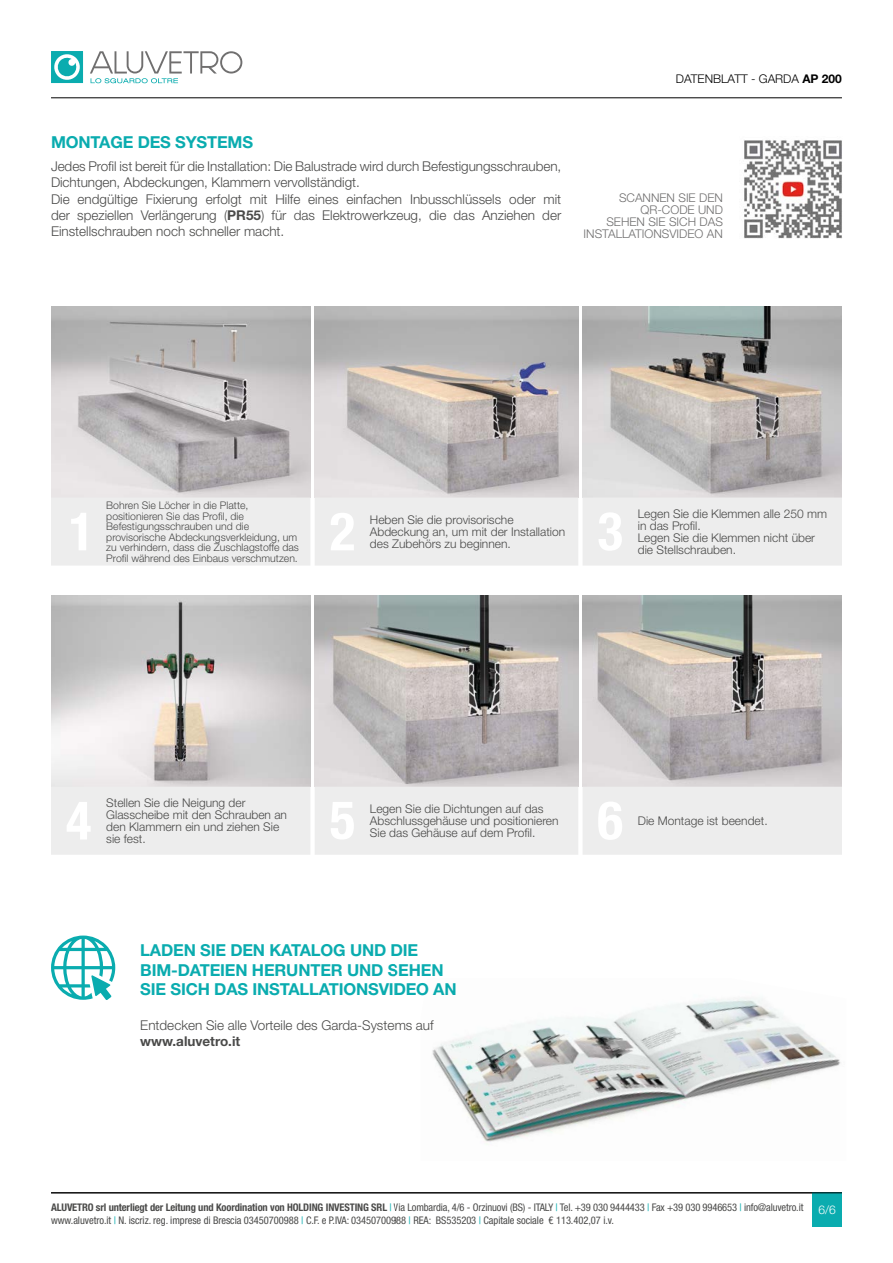
<style>
.page{position:relative;width:893px;height:1263px;background:#fff}
.page>*{position:absolute;margin:0;border:0;box-sizing:border-box;transform-origin:0 0}
.t1{font:700 16.5px/19.8px "Helvetica Neue LT Std";letter-spacing:-.01em;color:#0aacaf}
.t2{font:300 13.5px/16.2px "Helvetica Neue LT Std";color:#4a4a49}
.t3{font:700 13.5px "Helvetica Neue LT Std";color:#4a4a49}
.t4{font:300 12px/12px "Helvetica Neue LT Std";color:#4a4a49}
.t5{font:300 12px/12px "Helvetica Neue LT Std";color:#706f6f;text-align:right}
.t6{font:300 12px "Helvetica Neue LT Std";color:#000}
.t7{font:300 12px "Helvetica Neue LT Std";color:#fff}
.t8{font:condensed 10.5px/12.6px "Helvetica Neue LT Std";letter-spacing:-.005em;color:#4a4a49}
.t9{font:300 10.5px/10.5px "Helvetica Neue LT Std";color:#4a4a49}
.s1{font-weight:700}
.s2{color:#0aacaf}
</style>
<div class="page">
<svg style="left:90px;top:51px;width:152px;height:32px"></svg>
<svg style="left:51px;top:51px;width:32px;height:32px"></svg>
<hr style="left:51px;top:97px;width:791px;height:1px;background:#000">
<img style="left:744px;top:140px;width:98px;height:99px">
<img style="left:51px;top:306px;width:259px;height:191px">
<img style="left:315px;top:306px;width:263px;height:191px">
<img style="left:583px;top:306px;width:259px;height:191px">
<img style="left:583px;top:595px;width:259px;height:192px">
<img style="left:315px;top:595px;width:263px;height:192px">
<img style="left:51px;top:595px;width:259px;height:192px">
<div style="left:51px;top:497px;width:791px;height:69px;background:#ededed"></div>
<div style="left:51px;top:787px;width:791px;height:68px;background:#ededed"></div>
<svg style="left:51px;top:935px;width:64px;height:65px"></svg>
<div style="left:812px;top:1193px;width:30px;height:34px;background:#0aacaf"></div>
<hr style="left:51px;top:1192px;width:791px;height:1px;background:#000">
<img style="left:432px;top:998px;width:409px;height:144px">
<h1 class="t1" style="left:51px;top:132px;width:204px">MONTAGE DES SYSTEMS</h1>
<p class="t2" style="left:51px;top:158px;width:512px">Jedes Profil ist bereit für die Installation: Die Balustrade wird durch Befestigungsschrauben, Dichtungen, Abdeckungen, Klammern vervollständigt.<br>Die endgültige Fixierung erfolgt mit Hilfe eines einfachen Inbusschlüssels oder mit der speziellen Verlängerung (<span class="s1">PR55</span>) für das Elektrowerkzeug, die das Anziehen der Einstellschrauben noch schneller macht.</p>
<p class="t6" style="left:676px;top:71px;width:167px">DATENBLATT - GARDA <span class="s1">AP 200</span></p>
<p class="t5" style="left:584px;top:191px;width:141px">SCANNEN SIE DEN<br>QR-CODE UND<br>SEHEN SIE SICH DAS<br>INSTALLATIONSVIDEO AN</p>
<p class="t9" style="left:106px;top:500px;width:194px">Bohren Sie Löcher in die Platte, positionieren Sie das Profil, die Befestigungsschrauben und die provisorische Abdeckungsverkleidung, um zu verhindern, dass die Zuschlagstoffe das Profil während des Einbaus verschmutzen.</p>
<p class="t4" style="left:370px;top:513px;width:197px">Heben Sie die provisorische<br>Abdeckung an, um mit der Installation des Zubehörs zu beginnen.</p>
<p class="t4" style="left:638px;top:507px;width:191px">Legen Sie die Klemmen alle 250 mm in das Profil.<br>Legen Sie die Klemmen nicht über die Stellschrauben.</p>
<p class="t4" style="left:106px;top:796px;width:182px">Stellen Sie die Neigung der<br>Glasscheibe mit den Schrauben an den Klammern ein und ziehen Sie sie fest.</p>
<p class="t4" style="left:370px;top:802px;width:190px">Legen Sie die Dichtungen auf das<br>Abschlussgehäuse und positionieren<br>Sie das Gehäuse auf dem Profil.</p>
<h1 class="t1" style="left:140px;top:940px;width:318px">LADEN SIE DEN KATALOG UND DIE<br>BIM-DATEIEN HERUNTER UND SEHEN<br>SIE SICH DAS INSTALLATIONSVIDEO AN</h1>
<p class="t2" style="left:140px;top:1017px;width:295px">Entdecken Sie alle Vorteile des Garda-Systems auf</p>
<p class="t3" style="left:140px;top:1033px;width:101px">www.aluvetro.it</p>
<p class="t4" style="left:638px;top:814px;width:131px">Die Montage ist beendet.</p>
<p class="t8" style="left:51px;top:1201px;width:754px"><span class="s1">ALUVETRO srl unterliegt der Leitung und Koordination von HOLDING INVESTING SRL</span> <span class="s2">|</span> Via Lombardia, 4/6 - Orzinuovi (BS) - ITALY <span class="s2">|</span> Tel. +39 030 9444433 <span class="s2">|</span> Fax +39 030 9946653 <span class="s2">|</span> info@aluvetro.it www.aluvetro.it <span class="s2">|</span> N. iscriz. reg. imprese di Brescia 03450700988 <span class="s2">|</span> C.F. e P.IVA: 03450700988 <span class="s2">|</span> REA: BS535203 <span class="s2">|</span> Capitale sociale € 113.402,07 i.v.</p>
<p class="t7" style="left:818px;top:1202px;width:19px">6/6</p>
</div>
